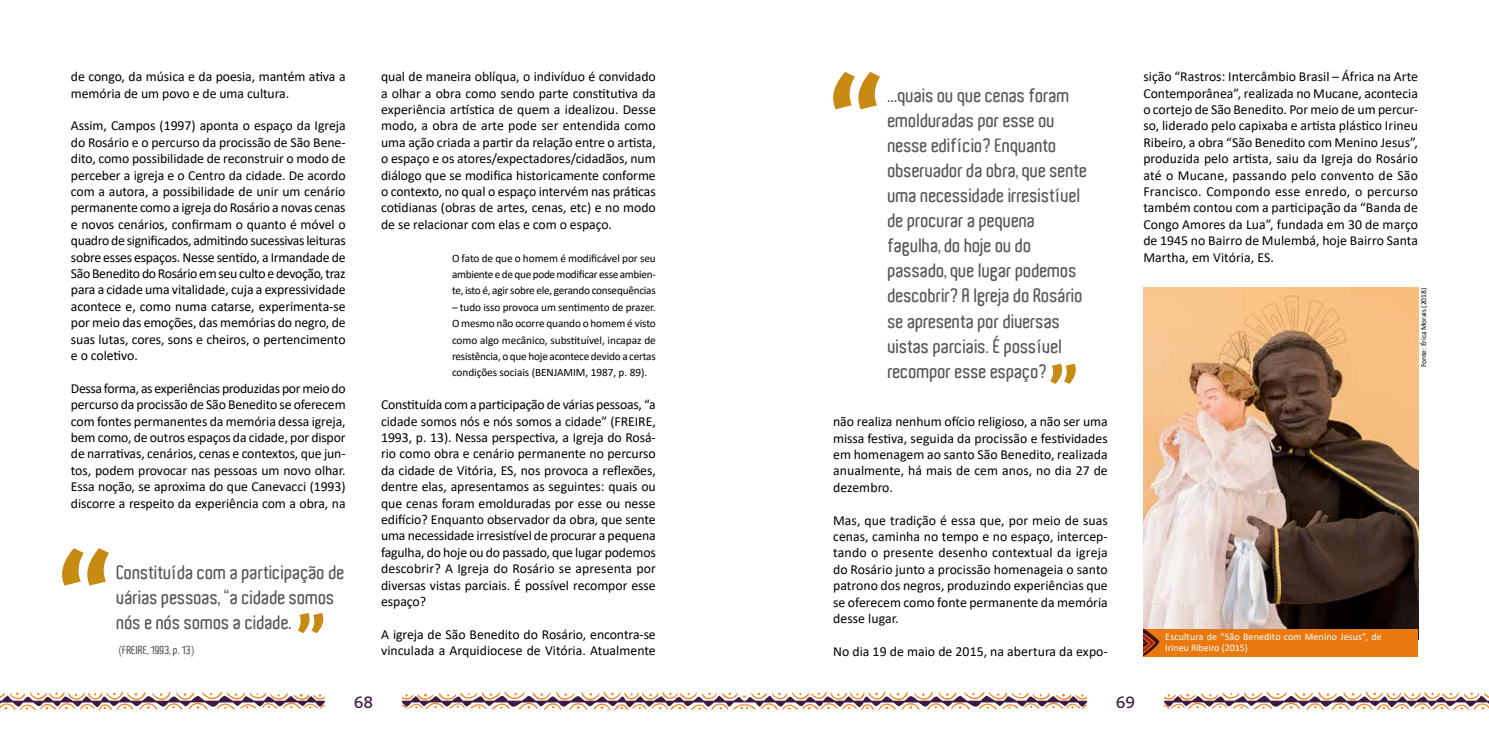
<style>
.page{position:relative;width:1489px;height:745px;background:#fff}
.page>*{position:absolute;margin:0;border:0;box-sizing:border-box;transform-origin:0 0}
.t1{font:600 18.75px/25px "Aldo";letter-spacing:-.005em;color:#575756}
.t2{font:16.25px "Bitter";color:#3b1a43}
.t3{font:13.75px/16.4px "Calibri";letter-spacing:-.005em;color:#000;text-align:justify}
.t4{font:11.25px/16.4px "Calibri";letter-spacing:-.02em;color:#000;text-align:justify}
.t5{font:600 11.25px "Aldo";letter-spacing:-.005em;color:#575756}
.t6{font:10px/11.2px "Calibri";letter-spacing:.015em;color:#fff}
.t7{font:7.5px "Calibri";letter-spacing:-.005em;color:#000}
</style>
<div class="page">
<svg style="left:0;top:691px;width:325px;height:19px"></svg>
<svg style="left:402px;top:691px;width:684px;height:19px"></svg>
<svg style="left:1164px;top:691px;width:324px;height:19px"></svg>
<img style="left:1143px;top:287px;width:274px;height:341px">
<svg style="left:62px;top:548px;width:47px;height:37px"></svg>
<svg style="left:833px;top:72px;width:47px;height:37px"></svg>
<svg style="left:298px;top:612px;width:25px;height:20px"></svg>
<svg style="left:1050px;top:363px;width:25px;height:21px"></svg>
<div style="left:1143px;top:628px;width:274px;height:28px;background:#e9790f"></div>
<svg style="left:1143px;top:628px;width:16px;height:28px"></svg>
<p class="t3" style="left:71px;top:68px;width:276px">de congo, da música e da poesia, mantém ativa a memória de um povo e de uma cultura.</p>
<p class="t3" style="left:71px;top:117px;width:276px">Assim, Campos (1997) aponta o espaço da Igreja do Rosário e o percurso da procissão de São Bene&shy;dito, como possibilidade de reconstruir o modo de perceber a igreja e o Centro da cidade. De acordo com a autora, a possibilidade de unir um cenário permanente como a igreja do Rosário a novas cenas e novos cenários, confirmam o quanto é móvel o quadro de significados, admitindo sucessivas leituras sobre esses espaços. Nesse sentido, a Irmandade de São Benedito do Rosário em seu culto e devoção, traz para a cidade uma vitalidade, cuja a expressividade acontece e, como numa catarse, experimenta-se por meio das emoções, das memórias do negro, de suas lutas, cores, sons e cheiros, o pertencimento e o coletivo.</p>
<p class="t3" style="left:71px;top:379px;width:276px">Dessa forma, as experiências produzidas por meio do percurso da procissão de São Benedito se oferecem com fontes permanentes da memória dessa igreja, bem como, de outros espaços da cidade, por dispor de narrativas, cenários, cenas e contextos, que jun&shy;tos, podem provocar nas pessoas um novo olhar.<br>Essa noção, se aproxima do que Canevacci (1993) discorre a respeito da experiência com a obra, na</p>
<h1 class="t1" style="left:117px;top:559px;width:229px">Constituída com a participação de várias pessoas, “a cidade somos nós e nós somos a cidade.</h1>
<p class="t5" style="left:119px;top:643px;width:77px">(FREIRE, 1993, p. 13)</p>
<p class="t3" style="left:381px;top:68px;width:276px">qual de maneira oblíqua, o indivíduo é convidado a olhar a obra como sendo parte constitutiva da experiência artística de quem a idealizou. Desse modo, a obra de arte pode ser entendida como uma ação criada a partir da relação entre o artista, o espaço e os atores/expectadores/cidadãos, num diálogo que se modifica historicamente conforme o contexto, no qual o espaço intervém nas práticas cotidianas (obras de artes, cenas, etc) e no modo de se relacionar com elas e com o espaço.</p>
<p class="t4" style="left:452px;top:249px;width:205px">O fato de que o homem é modificável por seu ambiente e de que pode modificar esse ambien&shy;te, isto é, agir sobre ele, gerando consequências</p>
<p class="t4" style="left:452px;top:298px;width:205px">– tudo isso provoca um sentimento de prazer.<br>O mesmo não ocorre quando o homem é visto como algo mecânico, substituível, incapaz de resistência, o que hoje acontece devido a certas condições sociais (BENJAMIM, 1987, p. 89).</p>
<p class="t3" style="left:381px;top:396px;width:276px">Constituída com a participação de várias pessoas, “a cidade somos nós e nós somos a cidade” (FREIRE, 1993, p. 13). Nessa perspectiva, a Igreja do Rosá&shy;rio como obra e cenário permanente no percurso da cidade de Vitória, ES, nos provoca a reflexões, dentre elas, apresentamos as seguintes: quais ou que cenas foram emolduradas por esse ou nesse edifício? Enquanto observador da obra, que sente uma necessidade irresistível de procurar a pequena fagulha, do hoje ou do passado, que lugar podemos descobrir? A Igreja do Rosário se apresenta por diversas vistas parciais. É possível recompor esse espaço?</p>
<p class="t3" style="left:381px;top:625px;width:276px">A igreja de São Benedito do Rosário, encontra-se vinculada a Arquidiocese de Vitória. Atualmente</p>
<p class="t1" style="left:888px;top:83px;width:201px">...quais ou que cenas foram emolduradas por esse ou nesse edifício? Enquanto observador da obra, que sente uma necessidade irresistível de procurar a pequena fagulha, do hoje ou do passado, que lugar podemos descobrir? A Igreja do Rosário se apresenta por diversas vistas parciais. É possível recompor esse espaço?</p>
<p class="t3" style="left:833px;top:413px;width:276px">não realiza nenhum ofício religioso, a não ser uma missa festiva, seguida da procissão e festividades em homenagem ao santo São Benedito, realizada anualmente, há mais de cem anos, no dia 27 de dezembro.</p>
<p class="t3" style="left:833px;top:511px;width:276px">Mas, que tradição é essa que, por meio de suas cenas, caminha no tempo e no espaço, intercep&shy;tando o presente desenho contextual da igreja do Rosário junto a procissão homenageia o santo patrono dos negros, produzindo experiências que se oferecem como fonte permanente da memória desse lugar.</p>
<p class="t3" style="left:833px;top:642px;width:276px">No dia 19 de maio de 2015, na abertura da expo-</p>
<p class="t3" style="left:1143px;top:68px;width:276px">sição “Rastros: Intercâmbio Brasil – África na Arte Contemporânea”, realizada no Mucane, acontecia o cortejo de São Benedito. Por meio de um percur&shy;so, liderado pelo capixaba e artista plástico Irineu Ribeiro, a obra “São Benedito com Menino Jesus”, produzida pelo artista, saiu da Igreja do Rosário até o Mucane, passando pelo convento de São Francisco. Compondo esse enredo, o percurso também contou com a participação da “Banda de Congo Amores da Lua”, fundada em 30 de março de 1945 no Bairro de Mulembá, hoje Bairro Santa Martha, em Vitória, ES.</p>
<p class="t7" style="left:1418px;top:367px;width:81px;rotate:-90deg">Fonte: Érica Morais (2018)</p>
<p class="t6" style="left:1165px;top:630px;width:218px">Escultura de “São Benedito com Menino Jesus”, de<br>Irineu Ribeiro (2015)</p>
<p class="t2" style="left:354px;top:690px;width:21px">68</p>
<p class="t2" style="left:1115px;top:690px;width:21px">69</p>
</div>
